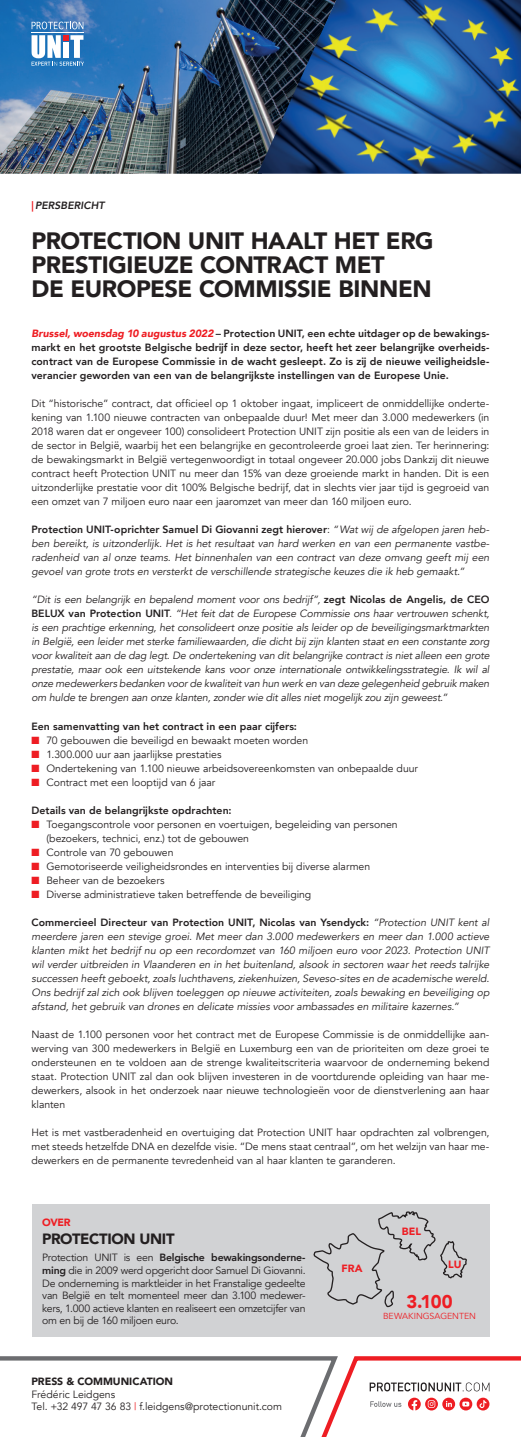
<style>
.page{position:relative;width:521px;height:1437px;background:#fff}
.page>*{position:absolute;margin:0;border:0;box-sizing:border-box;transform-origin:0 0}
.t1{font:900 23.62px/23.6px "Avenir";letter-spacing:-.015em;color:#231f20}
.t2{font:900 18.38px "Avenir";color:#ee1d23}
.t3{font:900 14.88px "Avenir";letter-spacing:-.025em;color:#231f20}
.t4{font:10.5px/14px "Avenir";letter-spacing:-.005em;color:#231f20;text-align:justify}
.t5{font:italic 10.5px/14px "Avenir";letter-spacing:-.005em;color:#231f20;text-align:justify}
.t6{font:800 10.5px/14px "Avenir";letter-spacing:.005em;color:#231f20;text-align:justify}
.t7{font:900 10.5px "Avenir";color:#231f20}
.t8{font:italic 800 10.5px "Avenir";letter-spacing:.005em;color:#231f20}
.t9{font:900 10.5px "Avenir";letter-spacing:-.01em;color:#ee1d23}
.t10{font:8.75px "Avenir";color:#ee1d23}
.s1{font-style:normal;color:#ee1d23}
.s2{font-weight:900;font-style:italic;color:#ee1d23}
.s3{font-weight:800;font-style:normal}
.s4{font-style:normal}
.s5{color:#ee1d23}
.s6{font-weight:800}
</style>
<div class="page">
<img style="left:0;top:0;width:258px;height:174px">
<img style="left:258px;top:0;width:263px;height:174px">
<svg style="left:32px;top:22px;width:51px;height:7px"></svg>
<hr style="left:32px;top:32px;width:52px;height:1px;background:#fff">
<svg style="left:32px;top:35px;width:52px;height:31px"></svg>
<svg style="left:0;top:1204px;width:521px;height:232px"></svg>
<p class="t8" style="left:32px;top:199px;width:74px"><span class="s1">|</span>PERSBERICHT</p>
<h1 class="t1" style="left:32px;top:229px;width:404px">PROTECTION UNIT HAALT HET ERG<br>PRESTIGIEUZE CONTRACT MET<br>DE EUROPESE COMMISSIE BINNEN</h1>
<p class="t6" style="left:32px;top:327px;width:459px"><span class="s2">Brussel, woensdag 10 augustus 2022</span> – Protection UNIT, een echte uitdager op de bewakings&shy;markt en het grootste Belgische bedrijf in deze sector, heeft het zeer belangrijke overheids&shy;contract van de Europese Commissie in de wacht gesleept. Zo is zij de nieuwe veiligheidsle&shy;verancier geworden van een van de belangrijkste instellingen van de Europese Unie.</p>
<p class="t4" style="left:32px;top:397px;width:459px">Dit “historische” contract, dat officieel op 1 oktober ingaat, impliceert de onmiddellijke onderte&shy;kening van 1.100 nieuwe contracten van onbepaalde duur! Met meer dan 3.000 medewerkers (in 2018 waren dat er ongeveer 100) consolideert Protection UNIT zijn positie als een van de leiders in de sector in België, waarbij het een belangrijke en gecontroleerde groei laat zien. Ter herinnering: de bewakingsmarkt in België vertegenwoordigt in totaal ongeveer 20.000 jobs Dankzij dit nieuwe contract heeft Protection UNIT nu meer dan 15% van deze groeiende markt in handen. Dit is een uitzonderlijke prestatie voor dit 100% Belgische bedrijf, dat in slechts vier jaar tijd is gegroeid van een omzet van 7 miljoen euro naar een jaaromzet van meer dan 160 miljoen euro.</p>
<p class="t5" style="left:32px;top:523px;width:459px"><span class="s3">Protection UNIT-oprichter Samuel Di Giovanni zegt hierover</span><span class="s4">:</span> “Wat wij de afgelopen jaren heb&shy;ben bereikt, is uitzonderlijk. Het is het resultaat van hard werken en van een permanente vastbe&shy;radenheid van al onze teams. Het binnenhalen van een contract van deze omvang geeft mij een gevoel van grote trots en versterkt de verschillende strategische keuzes die ik heb gemaakt.”</p>
<p class="t5" style="left:32px;top:593px;width:459px">“Dit is een belangrijk en bepalend moment voor ons bedrijf”, <span class="s3">zegt Nicolas de Angelis, de CEO BELUX van Protection UNIT</span>. “Het feit dat de Europese Commissie ons haar vertrouwen schenkt, is een prachtige erkenning, het consolideert onze positie als leider op de beveiligingsmarktmarkten in België, een leider met sterke familiewaarden, die dicht bij zijn klanten staat en een constante zorg voor kwaliteit aan de dag legt. De ondertekening van dit belangrijke contract is niet alleen een grote prestatie, maar ook een uitstekende kans voor onze internationale ontwikkelingsstrategie. Ik wil al onze medewerkers bedanken voor de kwaliteit van hun werk en van deze gelegenheid gebruik maken om hulde te brengen aan onze klanten, zonder wie dit alles niet mogelijk zou zijn geweest.”</p>
<p class="t6" style="left:32px;top:718px;width:267px">Een samenvatting van het contract in een paar cijfers:</p>
<p class="t4" style="left:32px;top:733px;width:278px"><span class="s5">■</span> 70 gebouwen die beveiligd en bewaakt moeten worden</p>
<p class="t4" style="left:32px;top:747px;width:191px"><span class="s5">■</span> 1.300.000 uur aan jaarlijkse prestaties</p>
<p class="t4" style="left:32px;top:761px;width:388px"><span class="s5">■</span> Ondertekening van 1.100 nieuwe arbeidsovereenkomsten van onbepaalde duur</p>
<p class="t4" style="left:32px;top:775px;width:185px"><span class="s5">■</span> Contract met een looptijd van 6 jaar</p>
<p class="t6" style="left:32px;top:802px;width:202px">Details van de belangrijkste opdrachten:</p>
<p class="t4" style="left:46px;top:817px;width:353px;text-indent:-15px"><span class="s5">■</span> Toegangscontrole voor personen en voertuigen, begeleiding van personen (bezoekers, technici, enz.) tot de gebouwen</p>
<p class="t4" style="left:32px;top:845px;width:144px"><span class="s5">■</span> Controle van 70 gebouwen</p>
<p class="t4" style="left:32px;top:859px;width:340px"><span class="s5">■</span> Gemotoriseerde veiligheidsrondes en interventies bij diverse alarmen</p>
<p class="t4" style="left:32px;top:873px;width:135px"><span class="s5">■</span> Beheer van de bezoekers</p>
<p class="t4" style="left:32px;top:887px;width:281px"><span class="s5">■</span> Diverse administratieve taken betreffende de beveiliging</p>
<p class="t5" style="left:32px;top:915px;width:459px"><span class="s3">Commercieel Directeur van Protection UNIT, Nicolas van Ysendyck:</span> “Protection UNIT kent al meerdere jaren een stevige groei. Met meer dan 3.000 medewerkers en meer dan 1.000 actieve klanten mikt het bedrijf nu op een recordomzet van 160 miljoen euro voor 2023. Protection UNIT wil verder uitbreiden in Vlaanderen en in het buitenland, alsook in sectoren waar het reeds talrijke successen heeft geboekt, zoals luchthavens, ziekenhuizen, Seveso-sites en de academische wereld.<br>Ons bedrijf zal zich ook blijven toeleggen op nieuwe activiteiten, zoals bewaking en beveiliging op afstand, het gebruik van drones en delicate missies voor ambassades en militaire kazernes.”</p>
<p class="t4" style="left:32px;top:1027px;width:459px">Naast de 1.100 personen voor het contract met de Europese Commissie is de onmiddellijke aan&shy;werving van 300 medewerkers in België en Luxemburg een van de prioriteiten om deze groei te ondersteunen en te voldoen aan de strenge kwaliteitscriteria waarvoor de onderneming bekend staat. Protection UNIT zal dan ook blijven investeren in de voortdurende opleiding van haar me&shy;dewerkers, alsook in het onderzoek naar nieuwe technologieën voor de dienstverlening aan haar klanten</p>
<p class="t4" style="left:32px;top:1125px;width:459px">Het is met vastberadenheid en overtuiging dat Protection UNIT haar opdrachten zal volbrengen, met steeds hetzelfde DNA en dezelfde visie. “De mens staat centraal”, om het welzijn van haar me&shy;dewerkers en de permanente tevredenheid van al haar klanten te garanderen.</p>
<p class="t9" style="left:42px;top:1212px;width:30px">OVER</p>
<h3 class="t3" style="left:42px;top:1225px;width:134px">PROTECTION UNIT</h3>
<p class="t4" style="left:42px;top:1251px;width:265px;line-height:12.6px">Protection UNIT is een <span class="s6">Belgische bewakingsonderne&shy;ming</span> die in 2009 werd opgericht door Samuel Di Giovanni.<br>De onderneming is marktleider in het Franstalige gedeelte van België en telt momenteel meer dan 3.100 medewer&shy;kers, 1.000 actieve klanten en realiseert een omzetcijfer van om en bij de 160 miljoen euro.</p>
<p class="t7" style="left:32px;top:1372px;width:143px">PRESS &amp; COMMUNICATION</p>
<p class="t4" style="left:32px;top:1387px;width:252px;line-height:12.6px">Frédéric Leidgens<br>Tel. +32 497 47 36 83 <span class="s5">|</span> f.leidgens@protectionunit.com</p>
<p class="t9" style="left:341px;top:1259px;width:23px">FRA</p>
<p class="t9" style="left:402px;top:1222px;width:21px">BEL</p>
<p class="t9" style="left:448px;top:1254px;width:15px">LU</p>
<h2 class="t2" style="left:406px;top:1285px;width:48px">3.100</h2>
<p class="t10" style="left:383px;top:1310px;width:94px">BEWAKINGSAGENTEN</p>
</div>
